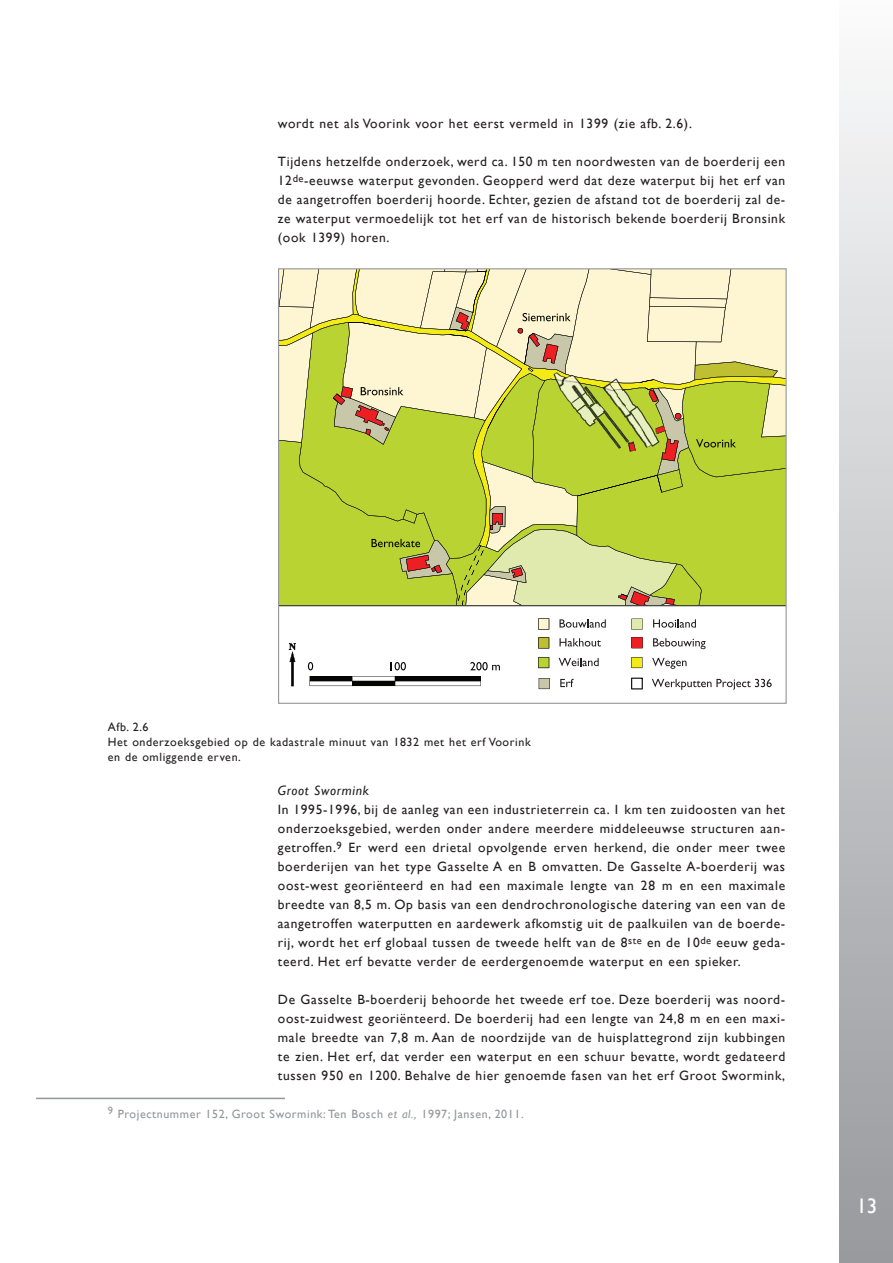
<style>
.page{position:relative;width:893px;height:1263px;background:#fff}
.page>*{position:absolute;margin:0;border:0;box-sizing:border-box;transform-origin:0 0}
.t1{font:21px "Gill Sans";color:#fff}
.t2{font:13.5px/19px "Gill Sans";letter-spacing:.05em;color:#231f20;text-align:justify}
.t3{font:12px/15px "Gill Sans";letter-spacing:.05em;color:#231f20}
.t4{font:12px "Gill Sans";letter-spacing:.05em;color:#939598}
.s1{font-style:italic}
</style>
<div class="page">
<div style="left:840px;top:0;width:53px;height:1263px;background:linear-gradient(to bottom,#fafafb,#97999d)"></div>
<svg style="left:310px;top:676px;width:171px;height:10px"></svg>
<svg style="left:538px;top:637px;width:11px;height:11px"></svg>
<svg style="left:559px;top:638px;width:42px;height:8px"></svg>
<svg style="left:631px;top:657px;width:11px;height:11px"></svg>
<svg style="left:652px;top:658px;width:35px;height:11px"></svg>
<svg style="left:631px;top:678px;width:12px;height:11px"></svg>
<svg style="left:652px;top:679px;width:120px;height:11px"></svg>
<svg style="left:538px;top:657px;width:11px;height:11px"></svg>
<svg style="left:653px;top:638px;width:53px;height:11px"></svg>
<svg style="left:631px;top:618px;width:11px;height:12px"></svg>
<svg style="left:653px;top:619px;width:43px;height:9px"></svg>
<svg style="left:538px;top:618px;width:11px;height:11px"></svg>
<svg style="left:559px;top:619px;width:47px;height:9px"></svg>
<svg style="left:559px;top:658px;width:40px;height:8px"></svg>
<svg style="left:631px;top:637px;width:11px;height:11px"></svg>
<svg style="left:289px;top:643px;width:7px;height:43px"></svg>
<svg style="left:470px;top:662px;width:30px;height:8px"></svg>
<svg style="left:391px;top:662px;width:15px;height:8px"></svg>
<svg style="left:308px;top:662px;width:5px;height:8px"></svg>
<svg style="left:539px;top:678px;width:11px;height:11px"></svg>
<svg style="left:560px;top:679px;width:14px;height:8px"></svg>
<svg style="left:280px;top:270px;width:505px;height:336px;background:#d0d874"></svg>
<img style="left:559px;top:383px;width:72px;height:24px">
<img style="left:587px;top:407px;width:59px;height:44px">
<hr style="left:36px;top:1098px;width:249px;height:1px;background:#939598">
<p class="t2" style="left:278px;top:114px;width:416px">wordt net als Voorink voor het eerst vermeld in 1399 (zie afb. 2.6).</p>
<p class="t2" style="left:278px;top:152px;width:509px">Tijdens hetzelfde onderzoek, werd ca. 150 m ten noordwesten van de boerderij een 12<sup>de</sup>-eeuwse waterput gevonden. Geopperd werd dat deze waterput bij het erf van de aangetroffen boerderij hoorde. Echter, gezien de afstand tot de boerderij zal de&shy;ze waterput vermoedelijk tot het erf van de historisch bekende boerderij Bronsink (ook 1399) horen.</p>
<p class="t3" style="left:108px;top:719px;width:425px">Afb. 2.6<br>Het onderzoeksgebied op de kadastrale minuut van 1832 met het erf Voorink en de omliggende erven.</p>
<p class="t2" style="left:278px;top:781px;width:509px;text-align:left"><span class="s1">Groot Swormink<br></span>In 1995-1996, bij de aanleg van een industrieterrein ca. 1 km ten zuidoosten van het onderzoeksgebied, werden onder andere meerdere middeleeuwse structuren aan&shy;getroffen.<sup>9</sup> Er werd een drietal opvolgende erven herkend, die onder meer twee boerderijen van het type Gasselte A en B omvatten. De Gasselte A-boerderij was oost-west georiënteerd en had een maximale lengte van 28 m en een maximale breedte van 8,5 m. Op basis van een dendrochronologische datering van een van de aangetroffen waterputten en aardewerk afkomstig uit de paalkuilen van de boerde&shy;rij, wordt het erf globaal tussen de tweede helft van de 8<sup>ste</sup> en de 10<sup>de</sup> eeuw geda&shy;teerd. Het erf bevatte verder de eerdergenoemde waterput en een spieker.</p>
<p class="t2" style="left:278px;top:990px;width:509px">De Gasselte B-boerderij behoorde het tweede erf toe. Deze boerderij was noord&shy;oost-zuidwest georiënteerd. De boerderij had een lengte van 24,8 m en een maxi&shy;male breedte van 7,8 m. Aan de noordzijde van de huisplattegrond zijn kubbingen te zien. Het erf, dat verder een waterput en een schuur bevatte, wordt gedateerd tussen 950 en 1200. Behalve de hier genoemde fasen van het erf Groot Swormink,</p>
<p class="t4" style="left:108px;top:1107px;width:417px"><sup>9</sup> Projectnummer 152, Groot Swormink: Ten Bosch <span class="s1">et al.,</span> 1997; Jansen, 2011.</p>
<p class="t1" style="left:856px;top:1193px;width:22px">13</p>
</div>
